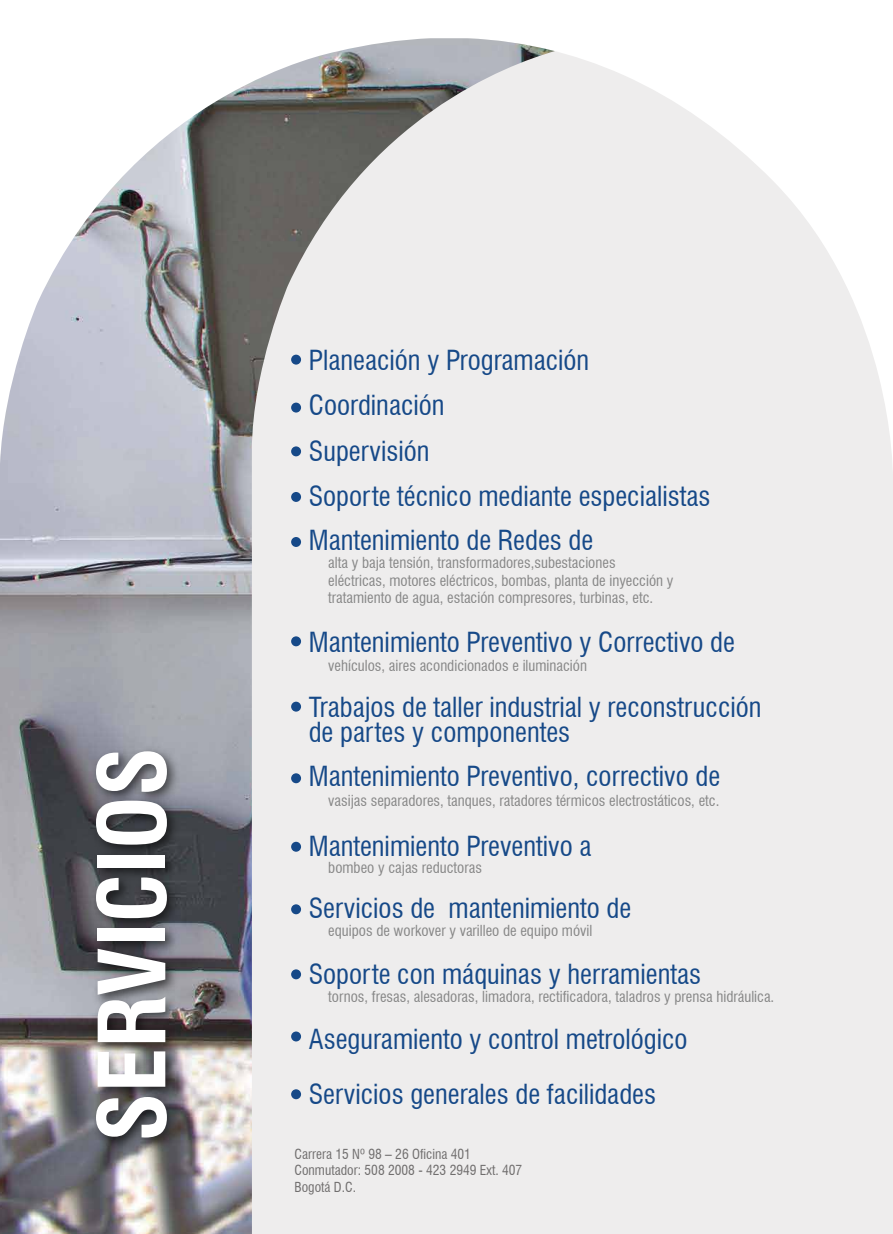
<style>
.page{position:relative;width:893px;height:1234px;background:#fff}
.page>*{position:absolute;margin:0;border:0;box-sizing:border-box;transform-origin:0 0}
.t1{font:700 condensed 90px "Swiss 721 BT";color:#fff}
.t2{font:condensed 27px/44.7px "Swiss 721 BT";color:#164988}
.t3{font:condensed 14.85px/17.5px "Swiss 721 BT";color:#878787}
.t4{font:condensed 13.5px/16.2px "Swiss 721 BT";color:#706e6e}
</style>
<div class="page">
<svg style="left:555px;top:51px;width:338px;height:1182px;background:#efeeee"></svg>
<img style="left:0;top:38px;width:555px;height:1195px">
<img style="left:77px;top:737px;width:128px;height:422px">
<div style="left:291px;top:354px;width:10px;height:10px;background:#164988;border-radius:50%"></div>
<div style="left:291px;top:402px;width:10px;height:10px;background:#164988;border-radius:50%"></div>
<div style="left:291px;top:446px;width:10px;height:10px;background:#164988;border-radius:50%"></div>
<div style="left:291px;top:492px;width:10px;height:10px;background:#164988;border-radius:50%"></div>
<div style="left:291px;top:537px;width:10px;height:10px;background:#164988;border-radius:50%"></div>
<div style="left:291px;top:636px;width:10px;height:10px;background:#164988;border-radius:50%"></div>
<div style="left:291px;top:701px;width:10px;height:10px;background:#164988;border-radius:50%"></div>
<div style="left:291px;top:773px;width:10px;height:10px;background:#164988;border-radius:50%"></div>
<div style="left:291px;top:841px;width:10px;height:10px;background:#164988;border-radius:50%"></div>
<div style="left:291px;top:904px;width:10px;height:10px;background:#164988;border-radius:50%"></div>
<div style="left:291px;top:969px;width:10px;height:10px;background:#164988;border-radius:50%"></div>
<div style="left:291px;top:1031px;width:10px;height:10px;background:#164988;border-radius:50%"></div>
<svg style="left:291px;top:1088px;width:10px;height:10px"></svg>
<h1 class="t1" style="left:79px;top:1141px;width:396px;rotate:-90deg">SERVICIOS</h1>
<h2 class="t2" style="left:309px;top:337px;width:282px">Planeación y Programación</h2>
<h2 class="t2" style="left:309px;top:383px;width:137px">Coordinación</h2>
<h2 class="t2" style="left:309px;top:429px;width:122px">Supervisión</h2>
<h2 class="t2" style="left:309px;top:473px;width:403px">Soporte técnico mediante especialistas<br>Mantenimiento de Redes de</h2>
<p class="t3" style="left:328px;top:553px;width:347px">alta y baja tensión, transformadores,subestaciones eléctricas, motores eléctricos, bombas, planta de inyección y tratamiento de agua, estación compresores, turbinas, etc.</p>
<h2 class="t2" style="left:309px;top:620px;width:428px">Mantenimiento Preventivo y Correctivo de</h2>
<p class="t3" style="left:328px;top:656px;width:260px">vehículos, aires acondicionados e iluminación</p>
<h2 class="t2" style="left:309px;top:695px;width:454px;line-height:24.9px">Trabajos de taller industrial y reconstrucción de partes y componentes</h2>
<h2 class="t2" style="left:309px;top:753px;width:413px">Mantenimiento Preventivo, correctivo de</h2>
<p class="t3" style="left:328px;top:791px;width:393px">vasijas separadores, tanques, ratadores térmicos electrostáticos, etc.</p>
<h2 class="t2" style="left:309px;top:823px;width:284px">Mantenimiento Preventivo a</h2>
<p class="t3" style="left:328px;top:858px;width:155px">bombeo y cajas reductoras</p>
<h2 class="t2" style="left:309px;top:885px;width:324px">Servicios de mantenimiento de</h2>
<p class="t3" style="left:328px;top:921px;width:266px">equipos de workover y varilleo de equipo móvil</p>
<h2 class="t2" style="left:309px;top:951px;width:394px">Soporte con máquinas y herramientas</h2>
<p class="t3" style="left:328px;top:988px;width:448px">tornos, fresas, alesadoras, limadora, rectificadora, taladros y prensa hidráulica.</p>
<h2 class="t2" style="left:309px;top:1017px;width:380px">Aseguramiento y control metrológico</h2>
<h2 class="t2" style="left:309px;top:1071px;width:349px">Servicios generales de facilidades</h2>
<p class="t4" style="left:294px;top:1145px;width:229px">Carrera 15 Nº 98 – 26 Oficina 401<br>Conmutador: 508 2008 - 423 2949 Ext. 407<br>Bogotá D.C.</p>
</div>
